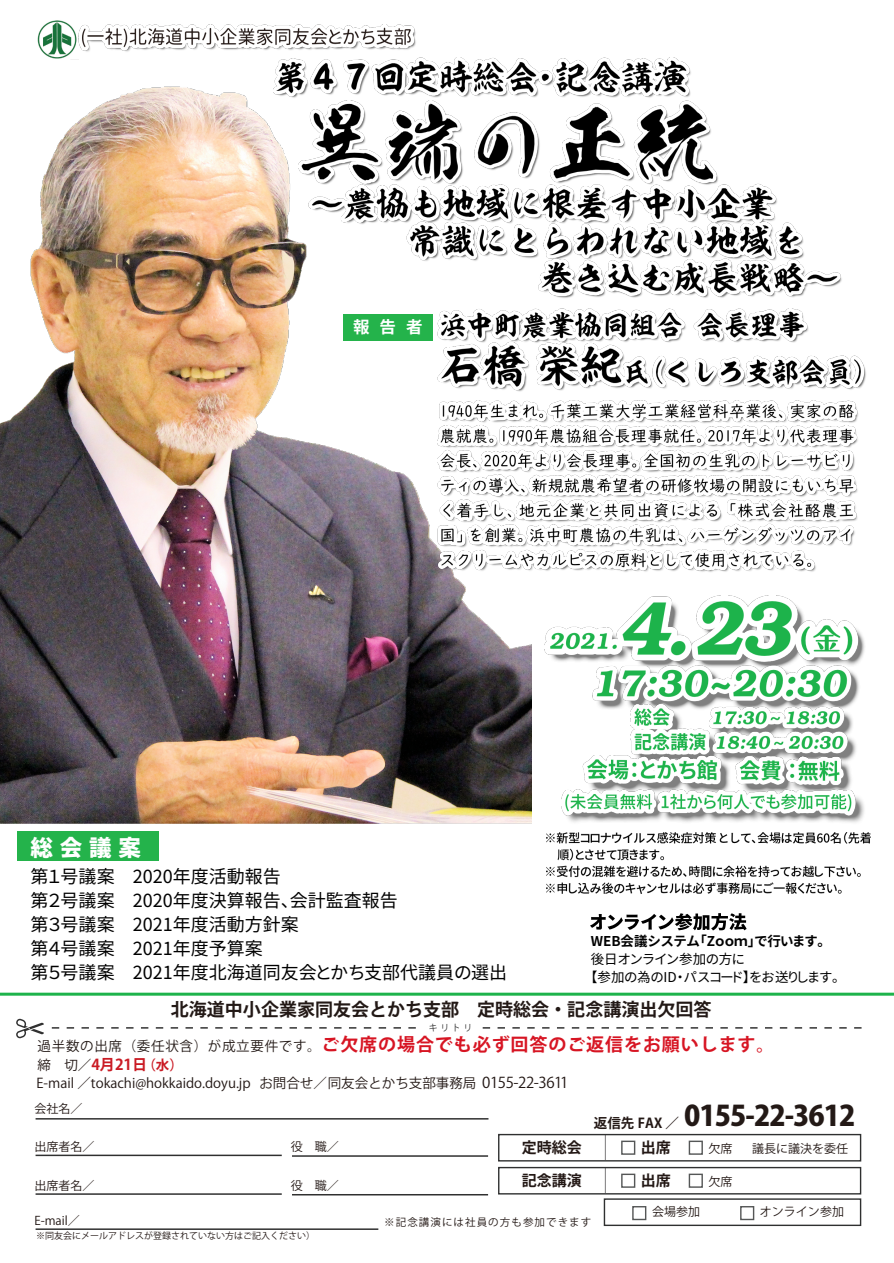
<style>
.page{position:relative;width:894px;height:1263px;background:#fff}
.page>*{position:absolute;margin:0;border:0;box-sizing:border-box;transform-origin:0 0}
.t1{font:800 28.05px "Koz Go Pr 6 N";letter-spacing:-.035em;color:#231916}
.t2{font:22.5px "Gen Shin Gothic P Heavy";color:#fff}
.t3{font:18px/24.2px "Gen Shin Gothic P Regular";color:#000}
.t4{font:700 18px/34.5px "Koz Go Pr 6 N";letter-spacing:.05em;color:#231916}
.t5{font:16.5px "Gen Shin Gothic P Bold";color:#fff}
.t6{font:700 15px "Koz Go Pr 6 N";color:#231815}
.t7{font:15px "Koz Go Pr 6 N";letter-spacing:-.03em;color:#221714}
.t8{font:700 15px "Koz Go Pr 6 N";color:#ca1b24}
.t9{font:13.5px "Koz Go Pr 6 N";color:#231815}
.t10{font:13.5px/18.1px "Gen Shin Gothic P Regular";color:#000}
.t11{font:13.5px "Gen Shin Gothic P Bold";color:#000}
.t12{font:700 13.5px "Koz Go Pr 6 N";color:#231815}
.t13{font:12px "Koz Go Pr 6 N";color:#231815}
.t14{font:10.5px "Koz Go Pr 6 N";letter-spacing:.1em;color:#231815}
.t15{font:9px "Koz Go Pr 6 N";color:#231815}
.t16{font:8.85px "Koz Go Pr 6 N";color:#303030}
.s1{font-weight:400;font-size:13.5px}
.s2{color:#d71523}
.s3{font-weight:400;font-size:13.5px;color:#231815}
.s4{font-size:13.5px}
</style>
<div class="page">
<div style="left:17px;top:832px;width:141px;height:29px;background:#24b34b"></div>
<img style="left:0;top:86px;width:531px;height:738px">
<hr style="left:0;top:993px;width:893px;height:3px;background:#1db34b">
<svg style="left:16px;top:1018px;width:28px;height:21px"></svg>
<svg style="left:52px;top:1027px;width:810px;height:2px"></svg>
<div style="left:421px;top:1023px;width:55px;height:11px;background:#fff"></div>
<hr style="left:36px;top:1118px;width:452px;height:1px;background:#303030">
<hr style="left:36px;top:1155px;width:246px;height:1px;background:#303030">
<hr style="left:292px;top:1155px;width:196px;height:2px;background:#303030">
<svg style="left:604px;top:1136px;width:1px;height:23px"></svg>
<hr style="left:36px;top:1193px;width:246px;height:2px;background:#303030">
<hr style="left:36px;top:1228px;width:342px;height:2px;background:#303030">
<hr style="left:292px;top:1194px;width:196px;height:1px;background:#303030">
<div style="left:498px;top:1134px;width:362px;height:27px;border:1px solid #2f3030"></div>
<div style="left:621px;top:1141px;width:14px;height:14px;border:1px solid #555757"></div>
<div style="left:688px;top:1141px;width:14px;height:14px;border:1px solid #555757"></div>
<svg style="left:604px;top:1169px;width:1px;height:23px"></svg>
<div style="left:498px;top:1167px;width:362px;height:27px;border:1px solid #2f3030"></div>
<div style="left:621px;top:1174px;width:14px;height:14px;border:1px solid #555757"></div>
<div style="left:688px;top:1174px;width:14px;height:14px;border:1px solid #555757"></div>
<div style="left:603px;top:1198px;width:257px;height:28px;border:1px solid #2f3030"></div>
<div style="left:632px;top:1206px;width:14px;height:14px;border:1px solid #555757"></div>
<div style="left:739px;top:1206px;width:15px;height:14px;border:1px solid #555757"></div>
<img style="left:298px;top:100px;width:544px;height:199px">
<img style="left:437px;top:309px;width:429px;height:264px">
<div style="left:343px;top:314px;width:90px;height:27px;background:#24b34b"></div>
<img style="left:37px;top:20px;width:40px;height:39px">
<img style="left:546px;top:833px;width:323px;height:61px">
<img style="left:79px;top:25px;width:337px;height:27px">
<img style="left:273px;top:57px;width:418px;height:42px">
<img style="left:544px;top:596px;width:321px;height:113px">
<img style="left:630px;top:705px;width:227px;height:50px">
<svg style="left:590px;top:913px;width:156px;height:17px"></svg>
<img style="left:561px;top:755px;width:303px;height:68px">
<p class="t5" style="left:353px;top:319px;width:71px">報告者</p>
<p class="t2" style="left:31px;top:836px;width:112px">総会議案</p>
<p class="t3" style="left:31px;top:864px;width:478px">第１号議案 2020年度活動報告<br>第２号議案 2020年度決算報告、会計監査報告<br>第３号議案 2021年度活動方針案<br>第４号議案 2021年度予算案<br>第５号議案 2021年度北海道同友会とかち支部代議員の選出</p>
<p class="t11" style="left:590px;top:934px;width:235px">WEB会議システム「Zｏｏｍ」で行います。</p>
<p class="t10" style="left:590px;top:950px;width:250px">後日オンライン参加の方に<br>【参加の為のID・パスコード】をお送りします。</p>
<p class="t4" style="left:38px;top:992px;width:738px;text-indent:133px">北海道中⼩企業家同友会とかち⽀部 定時総会・記念講演出⽋回答<br><span class="s1">過半数の出席（委任状含）が成⽴要件です。</span><span class="s2">ご⽋席の場合でも必ず回答のご返信をお願いします。</span></p>
<p class="t8" style="left:37px;top:1057px;width:147px"><span class="s3">締 切／</span>4⽉21⽇<span class="s4">（⽔）</span></p>
<p class="t16" style="left:428px;top:1023px;width:45px">キリトリ</p>
<p class="t9" style="left:36px;top:1076px;width:215px">E-mail ／tokachi@hokkaido.doyu.jp</p>
<p class="t13" style="left:34px;top:1103px;width:50px">会社名／</p>
<p class="t9" style="left:259px;top:1076px;width:218px">お問合せ／同友会とかち⽀部事務局</p>
<p class="t7" style="left:482px;top:1075px;width:87px">0155-22-3611</p>
<h1 class="t1" style="left:683px;top:1101px;width:173px">0155-22-3612</h1>
<p class="t12" style="left:593px;top:1116px;width:87px">返信先 FAX ／</p>
<p class="t13" style="left:34px;top:1140px;width:62px">出席者名／</p>
<p class="t13" style="left:291px;top:1140px;width:50px">役 職／</p>
<p class="t13" style="left:34px;top:1179px;width:62px">出席者名／</p>
<p class="t13" style="left:291px;top:1179px;width:50px">役 職／</p>
<p class="t13" style="left:34px;top:1214px;width:47px">E-mail／</p>
<p class="t15" style="left:36px;top:1231px;width:280px">※同友会にメールアドレスが登録されていない⽅はご記⼊ください）</p>
<p class="t6" style="left:521px;top:1140px;width:62px">定時総会</p>
<p class="t6" style="left:640px;top:1140px;width:32px">出席</p>
<p class="t13" style="left:708px;top:1142px;width:26px">⽋席</p>
<p class="t13" style="left:751px;top:1142px;width:98px">議⻑に議決を委任</p>
<p class="t6" style="left:521px;top:1173px;width:62px">記念講演</p>
<p class="t6" style="left:640px;top:1173px;width:32px">出席</p>
<p class="t13" style="left:708px;top:1175px;width:26px">⽋席</p>
<p class="t13" style="left:651px;top:1206px;width:50px">会場参加</p>
<p class="t13" style="left:759px;top:1206px;width:86px">オンライン参加</p>
<p class="t14" style="left:384px;top:1216px;width:208px">※記念講演には社員の⽅も参加できます</p>
</div>
